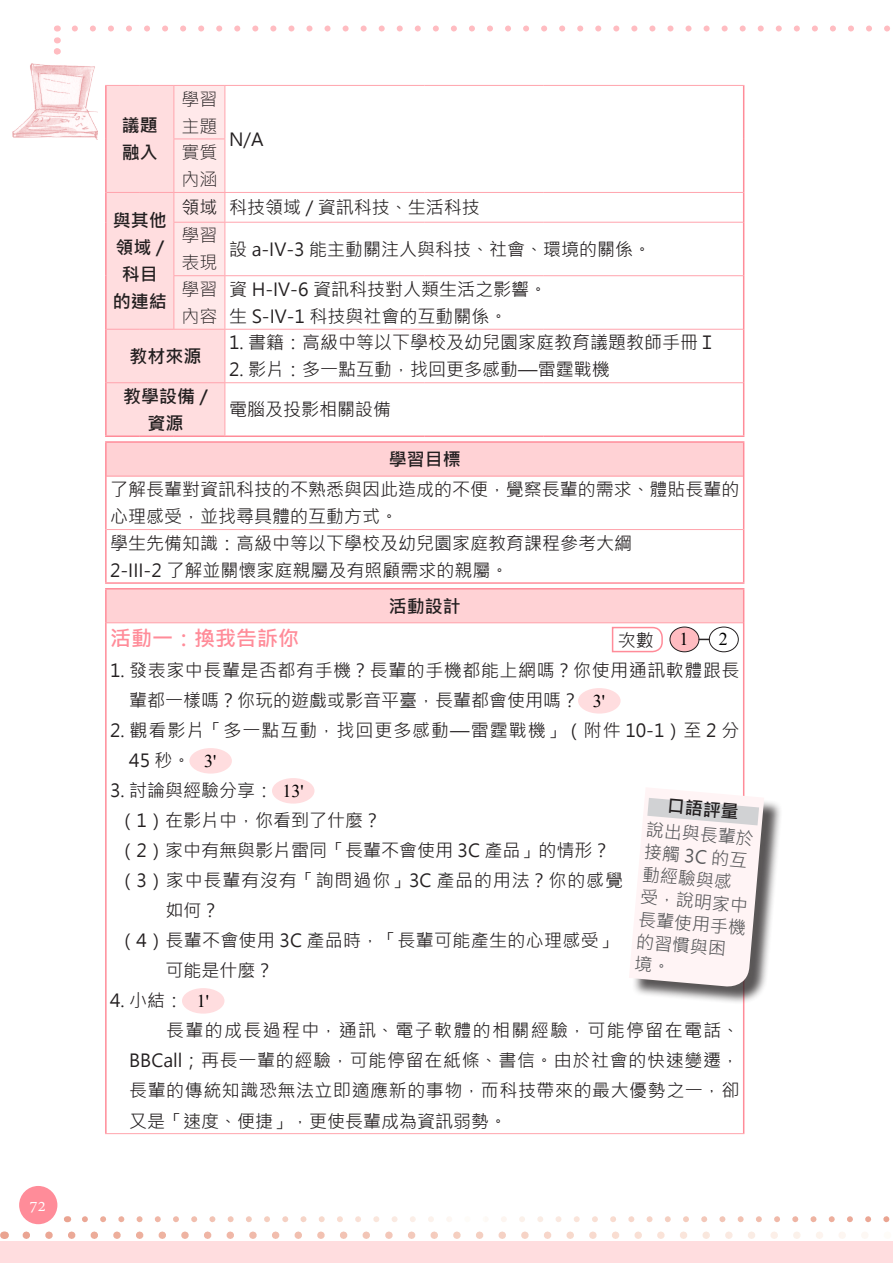
<style>
.page{position:relative;width:893px;height:1263px;background:#fff}
.page>*{position:absolute;margin:0;border:0;box-sizing:border-box;transform-origin:0 0}
.t1{font:700 21px "Microsoft Jheng Hei";color:#ff8c99}
.t2{font:18px/26.8px "Microsoft Jheng Hei";color:#231f20}
.t3{font:18px/30px "Microsoft Jheng Hei";letter-spacing:.03em;color:#231f20}
.t4{font:18px/30px "Microsoft Jheng Hei";letter-spacing:.055em;color:#231f20}
.t5{font:700 18px/27px "Microsoft Jheng Hei";color:#231f20;text-align:center}
.t6{font:18px "Microsoft Jheng Hei";letter-spacing:.035em;color:#231f20}
.t7{font:18px/22.5px "Microsoft Jheng Hei";color:#57585a}
.t8{font:18px "Microsoft Jheng Hei";letter-spacing:.075em;color:#231f20}
.t9{font:18px "Microsoft Jheng Hei";letter-spacing:.045em;color:#231f20}
.t10{font:18px "Microsoft Jheng Hei";letter-spacing:.02em;color:#231f20}
.t11{font:300 18px/27px "Microsoft Jheng Hei";color:#231f20}
.t12{font:18px "Times New Roman";color:#000}
.t13{font:18px "Adobe Devanagari";color:#fff}
</style>
<div class="page">
<div style="left:19px;top:1186px;width:38px;height:38px;background:#ff8c99;border-radius:50%"></div>
<svg style="left:85px;top:1216px;width:805px;height:6px"></svg>
<svg style="left:0;top:1231px;width:893px;height:11px"></svg>
<svg style="left:75px;top:26px;width:815px;height:6px"></svg>
<svg style="left:54px;top:26px;width:6px;height:28px"></svg>
<img style="left:12px;top:63px;width:86px;height:76px">
<div style="left:0;top:1242px;width:893px;height:21px;background:#ffdddf"></div>
<hr style="left:105px;top:86px;width:2px;height:53px;background:#ff8c99">
<hr style="left:743px;top:86px;width:1px;height:53px;background:#ff8c99">
<hr style="left:105px;top:139px;width:2px;height:53px;background:#ff8c99">
<hr style="left:743px;top:139px;width:1px;height:53px;background:#ff8c99">
<hr style="left:105px;top:192px;width:2px;height:30px;background:#ff8c99">
<hr style="left:743px;top:192px;width:1px;height:30px;background:#ff8c99">
<hr style="left:105px;top:222px;width:2px;height:54px;background:#ff8c99">
<hr style="left:743px;top:222px;width:1px;height:54px;background:#ff8c99">
<hr style="left:105px;top:276px;width:2px;height:53px;background:#ff8c99">
<hr style="left:743px;top:276px;width:1px;height:53px;background:#ff8c99">
<hr style="left:105px;top:329px;width:2px;height:54px;background:#ff8c99">
<hr style="left:743px;top:329px;width:1px;height:54px;background:#ff8c99">
<hr style="left:105px;top:383px;width:2px;height:52px;background:#ff8c99">
<hr style="left:743px;top:383px;width:1px;height:52px;background:#ff8c99">
<hr style="left:105px;top:435px;width:35px;height:2px;background:#ff8c99">
<hr style="left:140px;top:435px;width:34px;height:2px;background:#ff8c99">
<hr style="left:174px;top:435px;width:51px;height:2px;background:#ff8c99">
<hr style="left:225px;top:435px;width:200px;height:2px;background:#ff8c99">
<hr style="left:425px;top:435px;width:119px;height:2px;background:#ff8c99">
<hr style="left:544px;top:435px;width:200px;height:2px;background:#ff8c99">
<hr style="left:105px;top:85px;width:35px;height:1px;background:#ffa4ad">
<hr style="left:225px;top:85px;width:200px;height:1px;background:#ffa4ad">
<hr style="left:425px;top:85px;width:119px;height:1px;background:#ffa4ad">
<hr style="left:544px;top:85px;width:200px;height:1px;background:#ffa4ad">
<hr style="left:225px;top:192px;width:200px;height:1px;background:#ffa4ad">
<svg style="left:106px;top:85px;width:120px;height:351px;background:#ffdddf"></svg>
<hr style="left:425px;top:192px;width:119px;height:1px;background:#ffa4ad">
<hr style="left:544px;top:192px;width:199px;height:1px;background:#ffa4ad">
<hr style="left:173px;top:222px;width:52px;height:1px;background:#ffa4ad">
<hr style="left:173px;top:223px;width:1px;height:52px;background:#ffa4ad">
<hr style="left:225px;top:222px;width:200px;height:1px;background:#ffa4ad">
<hr style="left:225px;top:223px;width:1px;height:52px;background:#ffa4ad">
<hr style="left:425px;top:222px;width:119px;height:1px;background:#ffa4ad">
<hr style="left:544px;top:222px;width:199px;height:1px;background:#ffa4ad">
<hr style="left:173px;top:275px;width:52px;height:1px;background:#ffa4ad">
<hr style="left:173px;top:276px;width:1px;height:53px;background:#ffa4ad">
<hr style="left:225px;top:275px;width:200px;height:1px;background:#ffa4ad">
<hr style="left:225px;top:276px;width:1px;height:53px;background:#ffa4ad">
<hr style="left:425px;top:275px;width:119px;height:1px;background:#ffa4ad">
<hr style="left:544px;top:275px;width:199px;height:1px;background:#ffa4ad">
<hr style="left:107px;top:329px;width:33px;height:1px;background:#ffa4ad">
<hr style="left:140px;top:329px;width:34px;height:1px;background:#ffa4ad">
<hr style="left:174px;top:329px;width:51px;height:1px;background:#ffa4ad">
<hr style="left:225px;top:329px;width:200px;height:1px;background:#ffa4ad">
<hr style="left:225px;top:330px;width:1px;height:52px;background:#ffa4ad">
<hr style="left:425px;top:329px;width:119px;height:1px;background:#ffa4ad">
<hr style="left:544px;top:329px;width:199px;height:1px;background:#ffa4ad">
<hr style="left:107px;top:382px;width:33px;height:1px;background:#ffa4ad">
<hr style="left:140px;top:382px;width:34px;height:1px;background:#ffa4ad">
<hr style="left:174px;top:382px;width:51px;height:1px;background:#ffa4ad">
<hr style="left:225px;top:382px;width:200px;height:1px;background:#ffa4ad">
<hr style="left:225px;top:383px;width:1px;height:52px;background:#ffa4ad">
<hr style="left:425px;top:382px;width:119px;height:1px;background:#ffa4ad">
<hr style="left:544px;top:382px;width:199px;height:1px;background:#ffa4ad">
<div style="left:106px;top:442px;width:638px;height:34px;background:#ffd2d5"></div>
<hr style="left:743px;top:443px;width:1px;height:33px;background:#ff8c99">
<hr style="left:105px;top:476px;width:2px;height:53px;background:#ff8c99">
<hr style="left:743px;top:476px;width:1px;height:53px;background:#ff8c99">
<hr style="left:105px;top:529px;width:2px;height:53px;background:#ff8c99">
<hr style="left:743px;top:529px;width:1px;height:53px;background:#ff8c99">
<hr style="left:107px;top:476px;width:636px;height:1px;background:#ffa4ad">
<hr style="left:107px;top:529px;width:636px;height:1px;background:#ffa4ad">
<hr style="left:105px;top:441px;width:639px;height:2px;background:#ff8c99">
<hr style="left:105px;top:443px;width:2px;height:33px;background:#ff8c99">
<hr style="left:105px;top:582px;width:639px;height:2px;background:#ff8c99">
<div style="left:106px;top:589px;width:638px;height:34px;background:#ffd2d5"></div>
<hr style="left:107px;top:622px;width:636px;height:1px;background:#ffa4ad">
<hr style="left:105px;top:1133px;width:639px;height:1px;background:#ffa4ad">
<hr style="left:105px;top:623px;width:2px;height:510px;background:#ff8c99">
<hr style="left:743px;top:623px;width:1px;height:510px;background:#ff8c99">
<hr style="left:105px;top:588px;width:639px;height:1px;background:#ff8c99">
<hr style="left:105px;top:589px;width:2px;height:34px;background:#ff8c99">
<hr style="left:743px;top:589px;width:1px;height:34px;background:#ff8c99">
<svg style="left:611px;top:626px;width:52px;height:27px"></svg>
<div style="left:670px;top:627px;width:29px;height:25px;background:#ffbcc1;border-radius:50%"></div>
<div style="left:670px;top:627px;width:29px;height:25px;border:1px solid #231f20;border-radius:50%"></div>
<div style="left:709px;top:627px;width:30px;height:25px;border:1px solid #231f20;border-radius:50%"></div>
<div style="left:578px;top:688px;width:43px;height:26px;background:#ffdddf;border-radius:50%"></div>
<div style="left:189px;top:748px;width:43px;height:26px;background:#ffdddf;border-radius:50%"></div>
<div style="left:632px;top:790px;width:150px;height:215px;background:#231f20;opacity:.75"></div>
<svg style="left:629px;top:787px;width:135px;height:201px"></svg>
<div style="left:272px;top:778px;width:42px;height:26px;background:#ffdddf;border-radius:50%"></div>
<div style="left:182px;top:988px;width:42px;height:26px;background:#ffdddf;border-radius:50%"></div>
<p class="t13" style="left:30px;top:1195px;width:18px">72</p>
<p class="t5" style="left:122px;top:112px;width:37px;text-align:left">議題融入</p>
<p class="t11" style="left:181px;top:86px;width:37px">學習主題</p>
<p class="t11" style="left:181px;top:139px;width:37px">實質內涵</p>
<p class="t2" style="left:229px;top:126px;width:36px">N/A</p>
<p class="t2" style="left:181px;top:194px;width:300px">領域 科技領域 / 資訊科技、生活科技</p>
<p class="t11" style="left:181px;top:222px;width:37px">學習表現</p>
<p class="t5" style="left:113px;top:207px;width:55px">與其他領域 /科目的連結</p>
<p class="t2" style="left:229px;top:236px;width:423px">設 a-IV-3 能主動關注人與科技、社會、環境的關係。</p>
<p class="t11" style="left:181px;top:276px;width:37px">學習內容</p>
<p class="t2" style="left:229px;top:276px;width:319px">資 H-IV-6 資訊科技對人類生活之影響。生 S-IV-1 科技與社會的互動關係。</p>
<p class="t5" style="left:129px;top:343px;width:73px">教材來源</p>
<p class="t2" style="left:229px;top:329px;width:489px">1. 書籍：高級中等以下學校及幼兒園家庭教育議題教師手冊Ｉ</p>
<p class="t2" style="left:229px;top:356px;width:382px">2. 影片：多一點互動，找回更多感動—雷霆戰機</p>
<p class="t5" style="left:123px;top:383px;width:86px">教學設備 /資源</p>
<p class="t2" style="left:229px;top:396px;width:163px">電腦及投影相關設備</p>
<p class="t5" style="left:389px;top:446px;width:73px">學習目標</p>
<p class="t2" style="left:110px;top:476px;width:631px">了解長輩對資訊科技的不熟悉與因此造成的不便，覺察長輩的需求、體貼長輩的心理感受，並找尋具體的互動方式。<br>學生先備知識：高級中等以下學校及幼兒園家庭教育課程參考大綱<br>2-III-2 了解並關懷家庭親屬及有照顧需求的親屬。</p>
<p class="t5" style="left:389px;top:593px;width:73px">活動設計</p>
<p class="t1" style="left:110px;top:625px;width:191px">活動一：換我告訴你</p>
<p class="t3" style="left:129px;top:656px;width:612px;text-indent:-19px">1. 發表家中長輩是否都有手機？長輩的手機都能上網嗎？你使用通訊軟體跟長輩都一樣嗎？你玩的遊戲或影音平臺，長輩都會使用嗎？</p>
<p class="t4" style="left:129px;top:716px;width:612px;text-indent:-19px">2. 觀看影片「多一點互動，找回更多感動—雷霆戰機」（附件 10-1）至 2 分<br>45 秒。</p>
<p class="t2" style="left:110px;top:777px;width:165px">3. 討論與經驗分享：</p>
<p class="t2" style="left:119px;top:807px;width:264px">（1）在影片中，你看到了什麼？</p>
<p class="t2" style="left:119px;top:837px;width:493px">（2）家中有無與影片雷同「長輩不會使用 3C 產品」的情形？</p>
<p class="t9" style="left:119px;top:869px;width:506px">（3）家中長輩有沒有「詢問過你」3C 產品的用法？你的感覺</p>
<p class="t2" style="left:165px;top:897px;width:55px">如何？</p>
<p class="t10" style="left:119px;top:929px;width:500px">（4）長輩不會使用 3C 產品時，「長輩可能產生的心理感受」</p>
<p class="t2" style="left:165px;top:957px;width:109px">可能是什麼？</p>
<p class="t2" style="left:110px;top:987px;width:75px">4. 小結：</p>
<p class="t8" style="left:166px;top:1019px;width:575px">長輩的成長過程中，通訊、電子軟體的相關經驗，可能停留在電話、</p>
<p class="t6" style="left:129px;top:1049px;width:611px">BBCall；再長一輩的經驗，可能停留在紙條、書信。由於社會的快速變遷，</p>
<p class="t3" style="left:129px;top:1076px;width:612px">長輩的傳統知識恐無法立即適應新的事物，而科技帶來的最大優勢之一，卻</p>
<p class="t2" style="left:129px;top:1107px;width:379px">又是「速度、便捷」，更使長輩成為資訊弱勢。</p>
<p class="t2" style="left:618px;top:627px;width:37px">次數</p>
<p class="t12" style="left:679px;top:627px;width:10px">1</p>
<p class="t12" style="left:719px;top:627px;width:10px">2</p>
<p class="t12" style="left:593px;top:688px;width:14px">3'</p>
<p class="t12" style="left:204px;top:748px;width:14px">3'</p>
<p class="t12" style="left:282px;top:778px;width:23px">13'</p>
<p class="t5" style="left:668px;top:792px;width:73px;rotate:5deg">口語評量</p>
<p class="t7" style="left:647px;top:818px;width:110px;rotate:5deg">說出與長輩於接觸 3C 的互動經驗與感受，說明家中長輩使用手機的習慣與困境。</p>
<p class="t12" style="left:197px;top:988px;width:14px">1'</p>
</div>
